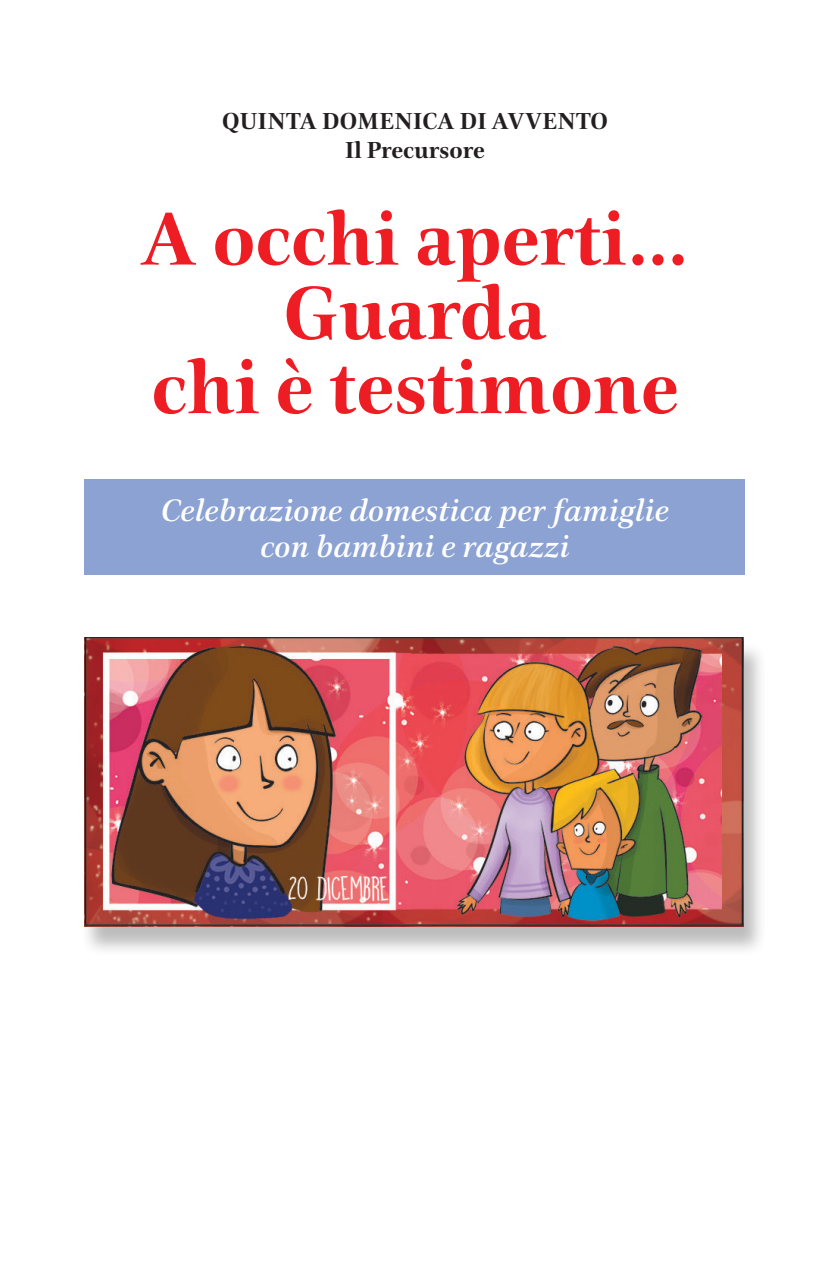
<style>
.page{position:relative;width:830px;height:1276px;background:#fff}
.page>*{position:absolute;margin:0;border:0;box-sizing:border-box;transform-origin:0 0}
.Titolo_della_domenic{font:700 76.5px "Civita";color:#ee1d23}
.Celebrazione_domesti{font:italic 500 31.5px "Civita";color:#fff}
.t1{font:700 23.62px "Civita";letter-spacing:.01em;color:#231f20}
</style>
<div class="page">
<div style="left:85px;top:479px;width:660px;height:96px;background:#8ca2d2"></div>
<div style="left:81px;top:641px;width:686px;height:316px;background:#231f20;opacity:.3"></div>
<img style="left:85px;top:638px;width:658px;height:289px">
<p class="t1" style="left:222px;top:105px;width:387px">QUINTA DOMENICA DI AVVENTO</p>
<p class="t1" style="left:345px;top:135px;width:141px">Il Precursore</p>
<p class="Titolo_della_domenic" style="left:140px;top:188px;width:551px">A occhi aperti…</p>
<p class="Titolo_della_domenic" style="left:283px;top:262px;width:264px">Guarda</p>
<p class="Titolo_della_domenic" style="left:151px;top:336px;width:528px">chi è testimone</p>
<p class="Celebrazione_domesti" style="left:161px;top:489px;width:509px">Celebrazione domestica per famiglie</p>
<p class="Celebrazione_domesti" style="left:260px;top:525px;width:310px">con bambini e ragazzi</p>
</div>
